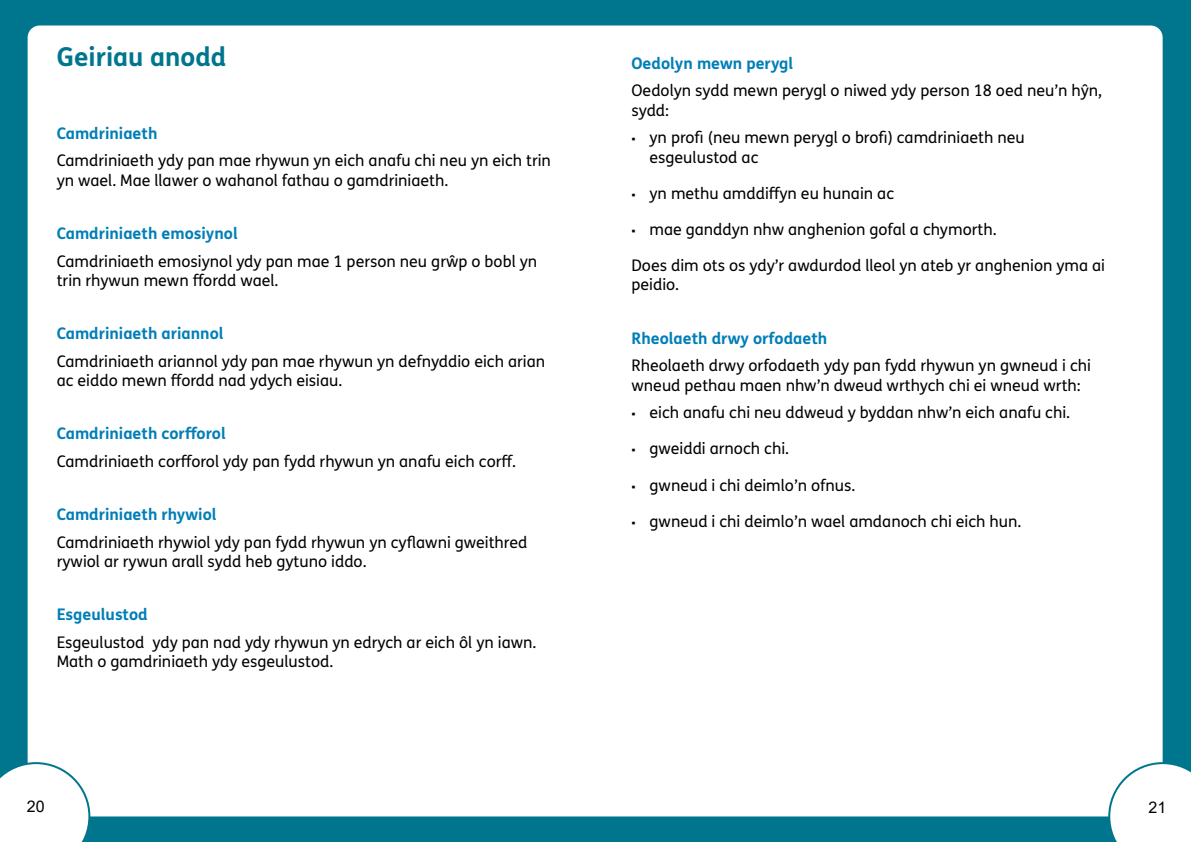
<style>
.page{position:relative;width:1191px;height:842px;background:#00768e}
.page>*{position:absolute;margin:0;border:0;box-sizing:border-box;transform-origin:0 0}
.t1{font:700 26px "FS Me Pro";color:#00768e}
.t2{font:16px/19.2px "FS Me Pro";color:#000}
.t3{font:700 16px "FS Me Pro";color:#007eb7}
.t4{font:16px "Arial";color:#000}
.s1{font-family:"Verdana";font-size:12px}
</style>
<div class="page">
<div style="left:28px;top:26px;width:1134px;height:790px;background:#fff;border-radius:12px"></div>
<svg style="left:0;top:762px;width:90px;height:80px"></svg>
<svg style="left:1108px;top:762px;width:83px;height:80px"></svg>
<h1 class="t1" style="left:57px;top:37px;width:171px">Geiriau anodd</h1>
<h2 class="t3" style="left:57px;top:121px;width:102px">Camdriniaeth</h2>
<p class="t2" style="left:57px;top:151px;width:496px">Camdriniaeth ydy pan mae rhywun yn eich anafu chi neu yn eich trin yn wael. Mae llawer o wahanol fathau o gamdriniaeth.</p>
<h2 class="t3" style="left:57px;top:221px;width:183px">Camdriniaeth emosiynol</h2>
<p class="t2" style="left:57px;top:251px;width:482px">Camdriniaeth emosiynol ydy pan mae 1 person neu grŵp o bobl yn trin rhywun mewn fordd wael.</p>
<h2 class="t3" style="left:57px;top:321px;width:168px">Camdriniaeth ariannol</h2>
<p class="t2" style="left:57px;top:351px;width:490px">Camdriniaeth ariannol ydy pan mae rhywun yn defnyddio eich arian ac eiddo mewn fordd nad ydych eisiau.</p>
<h2 class="t3" style="left:57px;top:421px;width:171px">Camdriniaeth corforol</h2>
<p class="t2" style="left:57px;top:451px;width:461px">Camdriniaeth corforol ydy pan fydd rhywun yn anafu eich corf.</p>
<h2 class="t3" style="left:57px;top:502px;width:161px">Camdriniaeth rhywiol</h2>
<p class="t2" style="left:57px;top:532px;width:472px">Camdriniaeth rhywiol ydy pan fydd rhywun yn cyfawni gweithred rywiol ar rywun arall sydd heb gytuno iddo.</p>
<h2 class="t3" style="left:57px;top:602px;width:92px">Esgeulustod</h2>
<p class="t2" style="left:57px;top:632px;width:481px">Esgeulustod ydy pan nad ydy rhywun yn edrych ar eich ôl yn iawn.<br>Math o gamdriniaeth ydy esgeulustod.</p>
<h2 class="t3" style="left:631px;top:51px;width:163px">Oedolyn mewn perygl</h2>
<p class="t2" style="left:631px;top:81px;width:472px">Oedolyn sydd mewn perygl o niwed ydy person 18 oed neu’n hŷn, sydd:</p>
<p class="t2" style="left:649px;top:128px;width:377px;text-indent:-18px"><span class="s1">▪</span> yn prof (neu mewn perygl o brof) camdriniaeth neu esgeulustod ac</p>
<p class="t2" style="left:631px;top:183px;width:264px"><span class="s1">▪</span> yn methu amddifyn eu hunain ac</p>
<p class="t2" style="left:631px;top:219px;width:366px"><span class="s1">▪</span> mae ganddyn nhw anghenion gofal a chymorth.</p>
<p class="t2" style="left:631px;top:256px;width:475px">Does dim ots os ydy’r awdurdod lleol yn ateb yr anghenion yma ai peidio.</p>
<h2 class="t3" style="left:631px;top:325px;width:197px">Rheolaeth drwy orfodaeth</h2>
<p class="t2" style="left:631px;top:356px;width:461px">Rheolaeth drwy orfodaeth ydy pan fydd rhywun yn gwneud i chi wneud pethau maen nhw’n dweud wrthych chi ei wneud wrth:</p>
<p class="t2" style="left:631px;top:403px;width:440px"><span class="s1">▪</span> eich anafu chi neu ddweud y byddan nhw’n eich anafu chi.</p>
<p class="t2" style="left:631px;top:439px;width:159px"><span class="s1">▪</span> gweiddi arnoch chi.</p>
<p class="t2" style="left:631px;top:475px;width:225px"><span class="s1">▪</span> gwneud i chi deimlo’n ofnus.</p>
<p class="t2" style="left:631px;top:511px;width:391px"><span class="s1">▪</span> gwneud i chi deimlo’n wael amdanoch chi eich hun.</p>
<p class="t4" style="left:27px;top:795px;width:19px">20</p>
<p class="t4" style="left:1148px;top:796px;width:19px">21</p>
</div>
